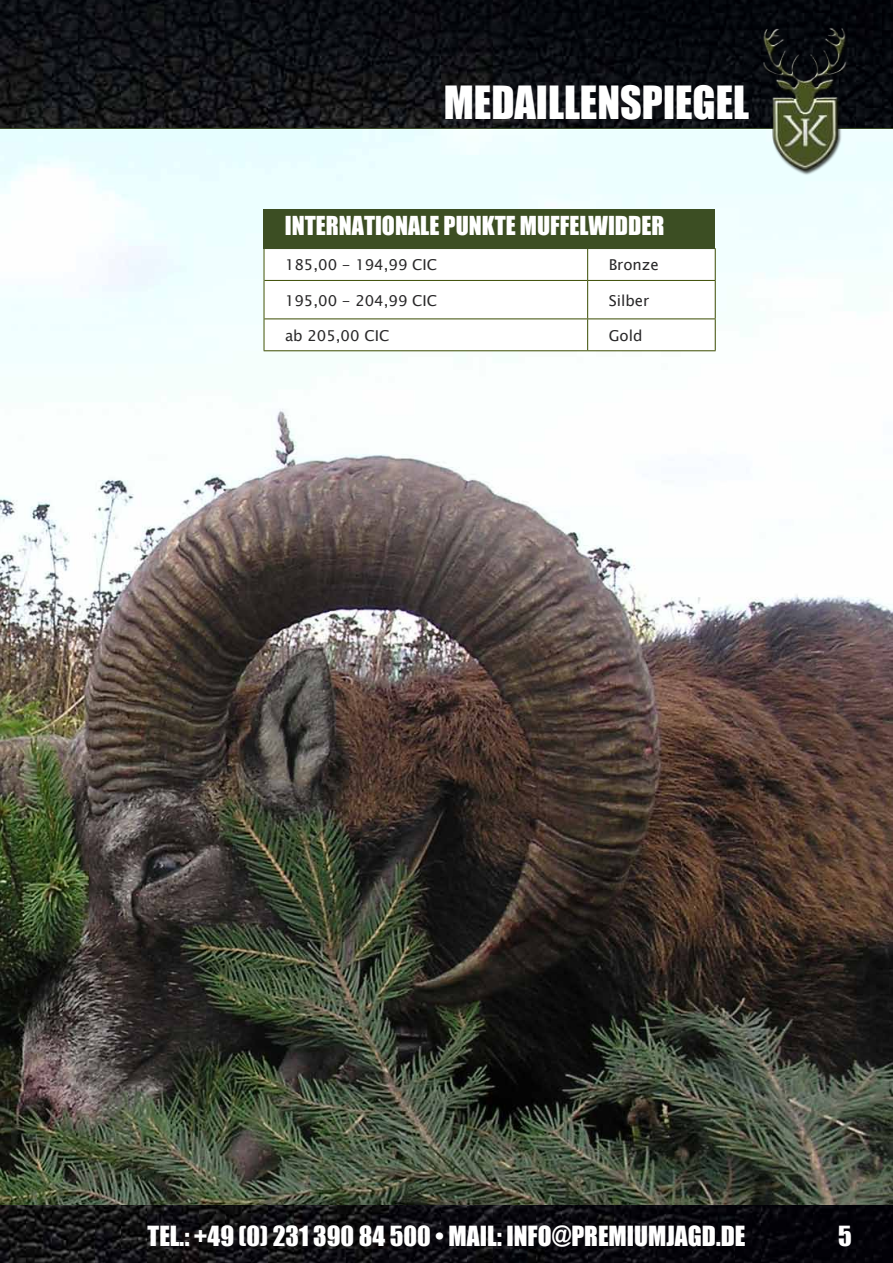
<style>
.page{position:relative;width:893px;height:1263px;background:#fff}
.page>*{position:absolute;margin:0;border:0;box-sizing:border-box;transform-origin:0 0}
.t1{font:42px "Impact";color:#fff}
.t2{font:25.5px "Impact";color:#fff}
.t3{font:24px "Impact";color:#fff}
.t4{font:15px "Lucida Sans Unicode";color:#292829}
</style>
<div class="page">
<img style="left:0;top:0;width:893px;height:1263px">
<hr style="left:0;top:128px;width:893px;height:2px;background:#3c4e23">
<img style="left:0;top:130px;width:893px;height:1075px">
<img style="left:758px;top:19px;width:92px;height:161px">
<svg style="left:265px;top:249px;width:450px;height:101px"></svg>
<hr style="left:264px;top:248px;width:324px;height:1px;background:#435406">
<hr style="left:264px;top:249px;width:1px;height:31px;background:#435406">
<hr style="left:588px;top:248px;width:128px;height:1px;background:#435406">
<hr style="left:264px;top:280px;width:1px;height:39px;background:#435406">
<hr style="left:264px;top:319px;width:1px;height:31px;background:#435406">
<hr style="left:587px;top:249px;width:1px;height:31px;background:#3a4b00">
<hr style="left:715px;top:249px;width:1px;height:31px;background:#3a4b00">
<hr style="left:264px;top:280px;width:324px;height:1px;background:#3a4b00">
<hr style="left:588px;top:280px;width:128px;height:1px;background:#3a4b00">
<hr style="left:587px;top:281px;width:1px;height:37px;background:#3a4b00">
<hr style="left:715px;top:281px;width:1px;height:37px;background:#3a4b00">
<hr style="left:264px;top:318px;width:324px;height:1px;background:#3a4b00">
<hr style="left:588px;top:318px;width:128px;height:1px;background:#3a4b00">
<hr style="left:587px;top:319px;width:1px;height:31px;background:#3a4b00">
<hr style="left:715px;top:319px;width:1px;height:31px;background:#3a4b00">
<hr style="left:264px;top:350px;width:324px;height:1px;background:#3a4b00">
<hr style="left:588px;top:350px;width:128px;height:1px;background:#3a4b00">
<div style="left:264px;top:209px;width:451px;height:39px;background:#3c4e23"></div>
<h1 class="t1" style="left:444px;top:70px;width:307px">MEDAILLENSPIEGEL</h1>
<h3 class="t3" style="left:285px;top:207px;width:381px">INTERNATIONALE PUNKTE MUFFELWIDDER</h3>
<p class="t4" style="left:285px;top:253px;width:154px">185,00 - 194,99 CIC</p>
<p class="t4" style="left:609px;top:253px;width:52px">Bronze</p>
<p class="t4" style="left:285px;top:288px;width:154px">195,00 - 204,99 CIC</p>
<p class="t4" style="left:609px;top:288px;width:42px">Silber</p>
<p class="t4" style="left:285px;top:324px;width:106px">ab 205,00 CIC</p>
<p class="t4" style="left:609px;top:324px;width:35px">Gold</p>
<h2 class="t2" style="left:148px;top:1216px;width:599px">TEL.: +49 (0) 231 390 84 500 • MAIL: INFO@PREMIUMJAGD.DE</h2>
<h2 class="t2" style="left:838px;top:1216px;width:15px">5</h2>
</div>
